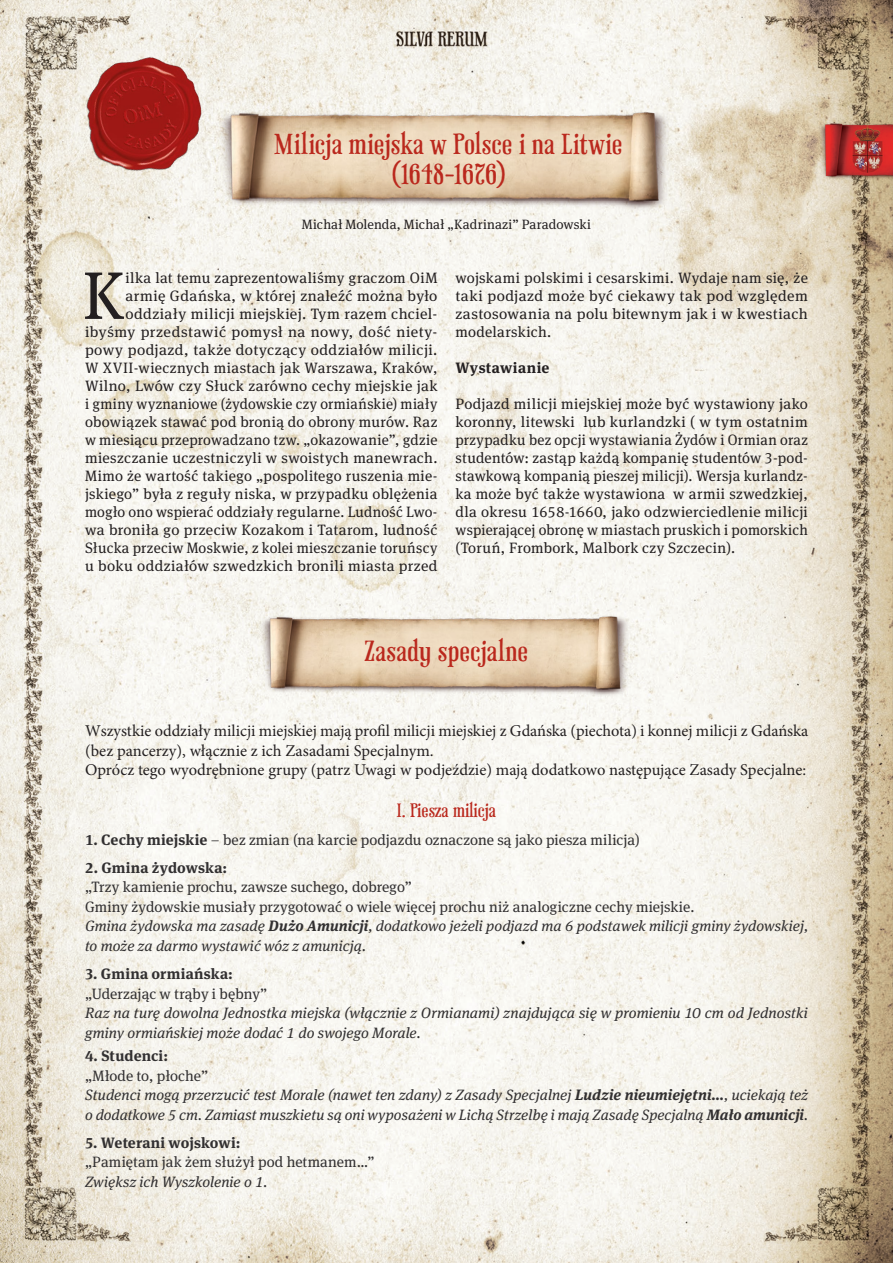
<style>
.page{position:relative;width:893px;height:1263px;background:#fff}
.page>*{position:absolute;margin:0;border:0;box-sizing:border-box;transform-origin:0 0}
.t1{font:67.2px "Meta Serif Pro";color:#231f20}
.t2{font:27px/30px "Phaeton";letter-spacing:.005em;color:#ba281d;text-align:center}
.t3{font:18px "Phaeton";color:#ba281d}
.t4{font:16.5px/19.8px "Minion Pro";color:#231f20}
.t5{font:15px/18px "Meta Serif Pro";letter-spacing:.02em;color:#231f20;text-align:justify}
.t6{font:15px/19.5px "Meta Serif Pro";color:#323031}
.t7{font:italic 15px/19.5px "Meta Serif Pro";letter-spacing:.005em;color:#323031}
.t8{font:700 15px "Meta Serif Pro";letter-spacing:.005em;color:#323031}
.t9{font:700 15px "Meta Serif Pro";letter-spacing:.025em;color:#231f20}
.t10{font:13.5px "Meta Serif Pro";letter-spacing:.01em;color:#231f20}
.s1{font-weight:700}
.s2{font-style:italic}
.s3{font-weight:700;font-style:italic}
.s4{font-style:normal}
</style>
<div class="page">
<img style="left:0;top:0;width:893px;height:1263px">
<img style="left:49px;top:19px;width:190px;height:190px">
<img style="left:198px;top:85px;width:497px;height:148px">
<img style="left:242px;top:594px;width:409px;height:122px">
<img style="left:817px;top:119px;width:76px;height:63px">
<h2 class="t2" style="left:275px;top:130px;width:350px">Milicja miejska w Polsce i na Litwie (1648-1676)</h2>
<p class="t10" style="left:302px;top:215px;width:291px">Michał Molenda, Michał „Kadrinazi” Paradowski</p>
<p class="t5" style="left:85px;top:268px;width:354px;text-align:right">ilka lat temu zaprezentowaliśmy graczom OiM armię Gdańska, w której znaleźć można było oddziały milicji miejskiej. Tym razem chciel&shy;ibyśmy przedstawić pomysł na nowy, dość niety&shy;powy podjazd, także dotyczący oddziałów milicji.<br>W XVII-wiecznych miastach jak Warszawa, Kraków, Wilno, Lwów czy Słuck zarówno cechy miejskie jak i gminy wyznaniowe (żydowskie czy ormiańskie) miały obowiązek stawać pod bronią do obrony murów. Raz w miesiącu przeprowadzano tzw. „okazowanie”, gdzie mieszczanie uczestniczyli w swoistych manewrach.<br>Mimo że wartość takiego „pospolitego ruszenia mie&shy;jskiego” była z reguły niska, w przypadku oblężenia mogło ono wspierać oddziały regularne. Ludność Lwo&shy;wa broniła go przeciw Kozakom i Tatarom, ludność Słucka przeciw Moskwie, z kolei mieszczanie toruńscy u boku oddziałów szwedzkich bronili miasta przed</p>
<p class="t5" style="left:455px;top:268px;width:354px">wojskami polskimi i cesarskimi. Wydaje nam się, że taki podjazd może być ciekawy tak pod względem zastosowania na polu bitewnym jak i w kwestiach modelarskich.</p>
<h1 class="t1" style="left:83px;top:247px;width:43px">K</h1>
<p class="t9" style="left:455px;top:356px;width:96px">Wystawianie</p>
<p class="t5" style="left:455px;top:394px;width:354px">Podjazd milicji miejskiej może być wystawiony jako koronny, litewski lub kurlandzki ( w tym ostatnim przypadku bez opcji wystawiania Żydów i Ormian oraz studentów: zastąp każdą kompanię studentów 3-pod&shy;stawkową kompanią pieszej milicji). Wersja kurlandz&shy;ka może być także wystawiona w armii szwedzkiej, dla okresu 1658-1660, jako odzwierciedlenie milicji wspierającej obronę w miastach pruskich i pomorskich (Toruń, Frombork, Malbork czy Szczecin).</p>
<h2 class="t2" style="left:365px;top:638px;width:165px">Zasady specjalne</h2>
<p class="t4" style="left:85px;top:721px;width:725px">Wszystkie oddziały milicji miejskiej mają profil milicji miejskiej z Gdańska (piechota) i konnej milicji z Gdańska (bez pancerzy), włącznie z ich Zasadami Specjalnym.<br>Oprócz tego wyodrębnione grupy (patrz Uwagi w podjeździe) mają dodatkowo następujące Zasady Specjalne:</p>
<p class="t3" style="left:397px;top:798px;width:101px">I. Piesza milicja</p>
<p class="t6" style="left:85px;top:829px;width:556px"><span class="s1">1. Cechy miejskie</span> – bez zmian (na karcie podjazdu oznaczone są jako piesza milicja)</p>
<p class="t8" style="left:85px;top:856px;width:144px">2. Gmina żydowska:</p>
<p class="t6" style="left:85px;top:877px;width:724px">„Trzy kamienie prochu, zawsze suchego, dobrego”<br>Gminy żydowskie musiały przygotować o wiele więcej prochu niż analogiczne cechy miejskie.<br><span class="s2">Gmina żydowska ma zasadę</span> <span class="s3">Dużo Amunicji</span><span class="s2">, dodatkowo jeżeli podjazd ma 6 podstawek milicji gminy żydowskiej, to może za darmo wystawić wóz z amunicją.</span></p>
<p class="t8" style="left:85px;top:962px;width:149px">3. Gmina ormiańska:</p>
<p class="t6" style="left:85px;top:983px;width:184px">„Uderzając w trąby i bębny”</p>
<p class="t7" style="left:85px;top:1002px;width:724px">Raz na turę dowolna Jednostka miejska (włącznie z Ormianami) znajdująca się w promieniu 10 cm od Jednostki gminy ormiańskiej może dodać 1 do swojego Morale.</p>
<p class="t8" style="left:85px;top:1044px;width:85px">4. Studenci:</p>
<p class="t7" style="left:85px;top:1065px;width:724px"><span class="s4">„Młode to, płoche”<br></span>Studenci mogą przerzucić test Morale (nawet ten zdany) z Zasady Specjalnej <span class="s1">Ludzie nieumiejętni…</span>, uciekają też o dodatkowe 5 cm. Zamiast muszkietu są oni wyposażeni w Lichą Strzelbę i mają Zasadę Specjalną <span class="s1">Mało amunicji</span>.</p>
<p class="t8" style="left:85px;top:1130px;width:157px">5. Weterani wojskowi:</p>
<p class="t6" style="left:85px;top:1151px;width:291px">„Pamiętam jak żem służył pod hetmanem…”</p>
<p class="t7" style="left:85px;top:1171px;width:184px">Zwiększ ich Wyszkolenie o 1.</p>
</div>
